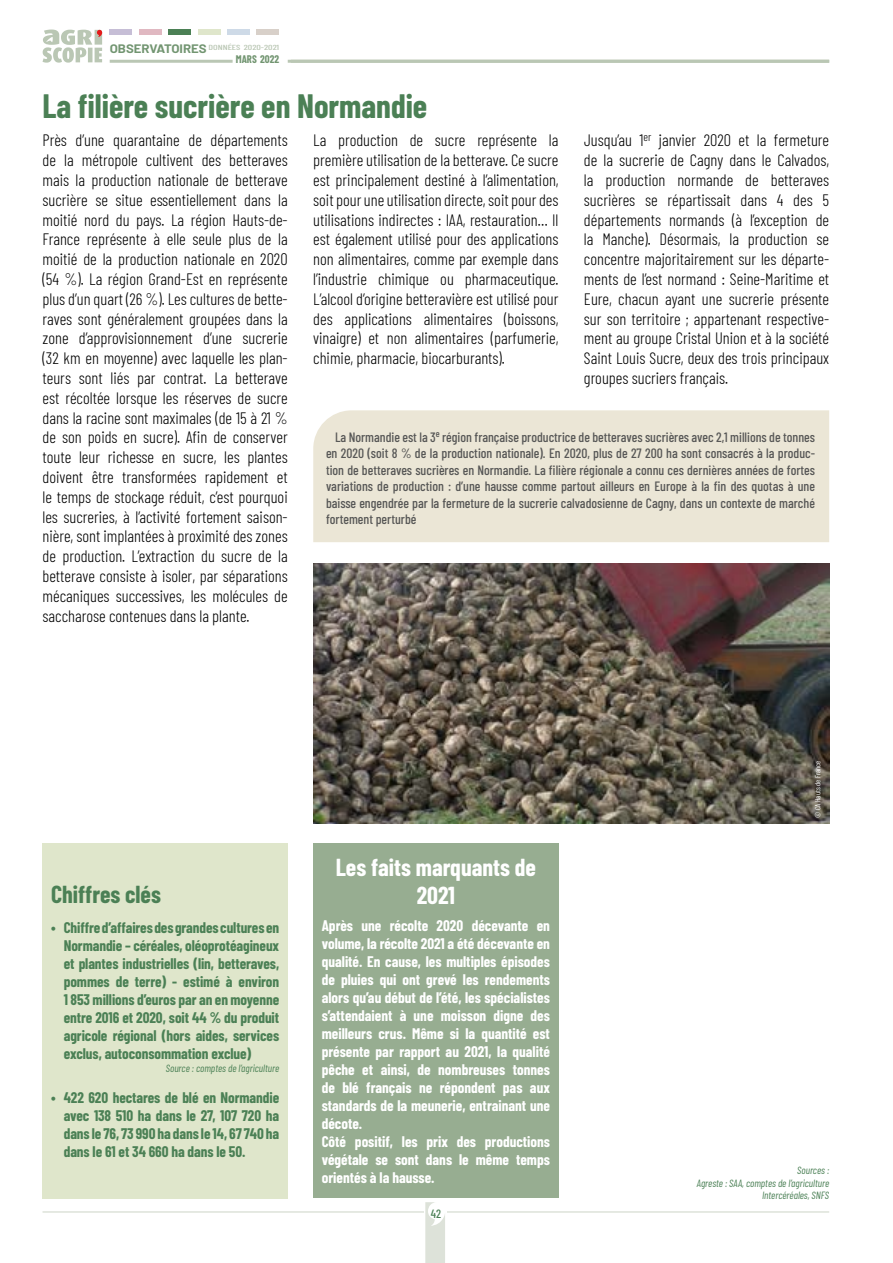
<style>
.page{position:relative;width:893px;height:1263px;background:#fff}
.page>*{position:absolute;margin:0;border:0;box-sizing:border-box;transform-origin:0 0}
.t1{font:700 33px "Barlow Condensed";color:#4b8055}
.t2{font:700 24px/28.8px "Barlow Condensed";color:#fff;text-align:center}
.t3{font:700 24px "Barlow Condensed";color:#4b8055}
.t4{font:300 16.5px/19.8px "Barlow Condensed";color:#000;text-align:justify}
.t5{font:700 15px/18px "Barlow Condensed";color:#fff}
.t6{font:700 15px/18px "Barlow Condensed";letter-spacing:-.005em;color:#4b8055;text-align:justify}
.t7{font:500 13.5px/16.5px "Barlow Condensed";color:#575756;text-align:justify}
.t8{font:500 12px "Barlow Condensed";color:#4b8055}
.t9{font:700 10.8px "Barlow Condensed";letter-spacing:.005em;color:#729571}
.t10{font:italic 10.5px/12.6px "Barlow Condensed";color:#4b8055;text-align:right}
.t11{font:7.5px "Barlow Condensed";color:#fff}
.t12{font:500 7.35px "Barlow Condensed";color:#bac7b4;scale:1.36 1}
.s1{font-family:"Barlow";font-weight:700;font-size:12px;color:#729571}
</style>
<div class="page">
<hr style="left:110px;top:60px;width:123px;height:3px;background:#bac7b4">
<hr style="left:288px;top:60px;width:541px;height:3px;background:#bac7b4">
<svg style="left:43px;top:30px;width:59px;height:33px"></svg>
<div style="left:227px;top:29px;width:23px;height:6px;background:#cedae7"></div>
<div style="left:198px;top:29px;width:22px;height:6px;background:#dfe6cb"></div>
<div style="left:257px;top:29px;width:22px;height:6px;background:#d8d0c9"></div>
<div style="left:168px;top:29px;width:23px;height:6px;background:#4b8055"></div>
<div style="left:139px;top:29px;width:23px;height:6px;background:#e0b8c1"></div>
<div style="left:110px;top:29px;width:22px;height:6px;background:#c6bed6"></div>
<img style="left:313px;top:564px;width:516px;height:260px">
<div style="left:313px;top:410px;width:516px;height:132px;background:#ebe6d6"></div>
<div style="left:313px;top:843px;width:245px;height:354px;background:#97ad91"></div>
<div style="left:43px;top:843px;width:245px;height:356px;background:#dfe6cb"></div>
<hr style="left:43px;top:1211px;width:786px;height:2px;background:#dde2d9">
<div style="left:424px;top:1204px;width:22px;height:27px;background:#fff"></div>
<svg style="left:425px;top:1202px;width:20px;height:61px"></svg>
<p class="t12" style="left:110px;top:45px;width:126px"><span class="s1">OBSERVATOIRES</span> DONNÉES 2020-2021</p>
<p class="t9" style="left:236px;top:55px;width:45px">MARS 2022</p>
<h1 class="t1" style="left:43px;top:83px;width:386px">La filière sucrière en Normandie</h1>
<p class="t4" style="left:43px;top:129px;width:247px">Près d’une quarantaine de départements de la métropole cultivent des betteraves mais la production nationale de betterave sucrière se situe essentiellement dans la moitié nord du pays. La région Hauts-de-France représente à elle seule plus de la moitié de la production nationale en 2020 (54 %). La région Grand-Est en représente plus d’un quart (26 %). Les cultures de bette&shy;raves sont généralement groupées dans la zone d’approvisionnement d’une sucrerie (32 km en moyenne) avec laquelle les plan&shy;teurs sont liés par contrat. La betterave est récoltée lorsque les réserves de sucre dans la racine sont maximales (de 15 à 21 % de son poids en sucre). Afin de conserver toute leur richesse en sucre, les plantes doivent être transformées rapidement et le temps de stockage réduit, c’est pourquoi les sucreries, à l’activité fortement saison&shy;nière, sont implantées à proximité des zones de production. L’extraction du sucre de la betterave consiste à isoler, par séparations mécaniques successives, les molécules de saccharose contenues dans la plante.</p>
<p class="t4" style="left:313px;top:129px;width:247px">La production de sucre représente la première utilisation de la betterave. Ce sucre est principalement destiné à l’alimentation, soit pour une utilisation directe, soit pour des utilisations indirectes : IAA, restauration… Il est également utilisé pour des applications non alimentaires, comme par exemple dans l’industrie chimique ou pharmaceutique.<br>L’alcool d’origine betteravière est utilisé pour des applications alimentaires (boissons, vinaigre) et non alimentaires (parfumerie, chimie, pharmacie, biocarburants).</p>
<p class="t4" style="left:584px;top:129px;width:247px">Jusqu’au 1<sup>er</sup> janvier 2020 et la fermeture de la sucrerie de Cagny dans le Calvados, la production normande de betteraves sucrières se répartissait dans 4 des 5 départements normands (à l’exception de la Manche). Désormais, la production se concentre majoritairement sur les départe&shy;ments de l’est normand : Seine-Maritime et Eure, chacun ayant une sucrerie présente sur son territoire ; appartenant respective&shy;ment au groupe Cristal Union et à la société Saint Louis Sucre, deux des trois principaux groupes sucriers français.</p>
<p class="t7" style="left:326px;top:428px;width:491px;text-indent:9px">La Normandie est la 3<sup>e</sup> région française productrice de betteraves sucrières avec 2,1 millions de tonnes en 2020 (soit 8 % de la production nationale). En 2020, plus de 27 200 ha sont consacrés à la produc&shy;tion de betteraves sucrières en Normandie. La filière régionale a connu ces dernières années de fortes variations de production : d’une hausse comme partout ailleurs en Europe à la fin des quotas à une baisse engendrée par la fermeture de la sucrerie calvadosienne de Cagny, dans un contexte de marché fortement perturbé</p>
<h2 class="t3" style="left:51px;top:884px;width:111px">Chiffres clés</h2>
<p class="t6" style="left:64px;top:920px;width:217px;text-indent:-13px">• Chiffre d’affaires des grandes cultures en Normandie – céréales, oléoprotéagineux et plantes industrielles (lin, betteraves, pommes de terre) - estimé à environ 1 853 millions d’euros par an en moyenne entre 2016 et 2020, soit 44 % du produit agricole régional (hors aides, services exclus, autoconsommation exclue)</p>
<p class="t10" style="left:166px;top:1063px;width:115px">Source : comptes de l’agriculture</p>
<p class="t6" style="left:64px;top:1089px;width:217px;text-indent:-13px">• 422 620 hectares de blé en Normandie avec 138 510 ha dans le 27, 107 720 ha dans le 76, 73 990 ha dans le 14, 67 740 ha dans le 61 et 34 660 ha dans le 50.</p>
<h2 class="t2" style="left:336px;top:854px;width:202px">Les faits marquants de<br>2021</h2>
<p class="t5" style="left:322px;top:916px;width:230px">Après une récolte 2020 décevante en volume, la récolte 2021 a été décevante en qualité. En cause, les multiples épisodes de pluies qui ont grevé les rendements alors qu’au début de l’été, les spécialistes s’attendaient à une moisson digne des meilleurs crus. Même si la quantité est présente par rapport au 2021, la qualité pêche et ainsi, de nombreuses tonnes de blé français ne répondent pas aux standards de la meunerie, entrainant une décote.<br>Côté positif, les prix des productions végétale se sont dans le même temps orientés à la hausse.</p>
<p class="t8" style="left:431px;top:1208px;width:12px">42</p>
<p class="t11" style="left:814px;top:818px;width:58px;rotate:-90deg">© CA Hauts de France</p>
<p class="t10" style="left:697px;top:1165px;width:134px">Sources :<br>Agreste : SAA, comptes de l’agriculture<br>Intercéréales, SNFS</p>
</div>
